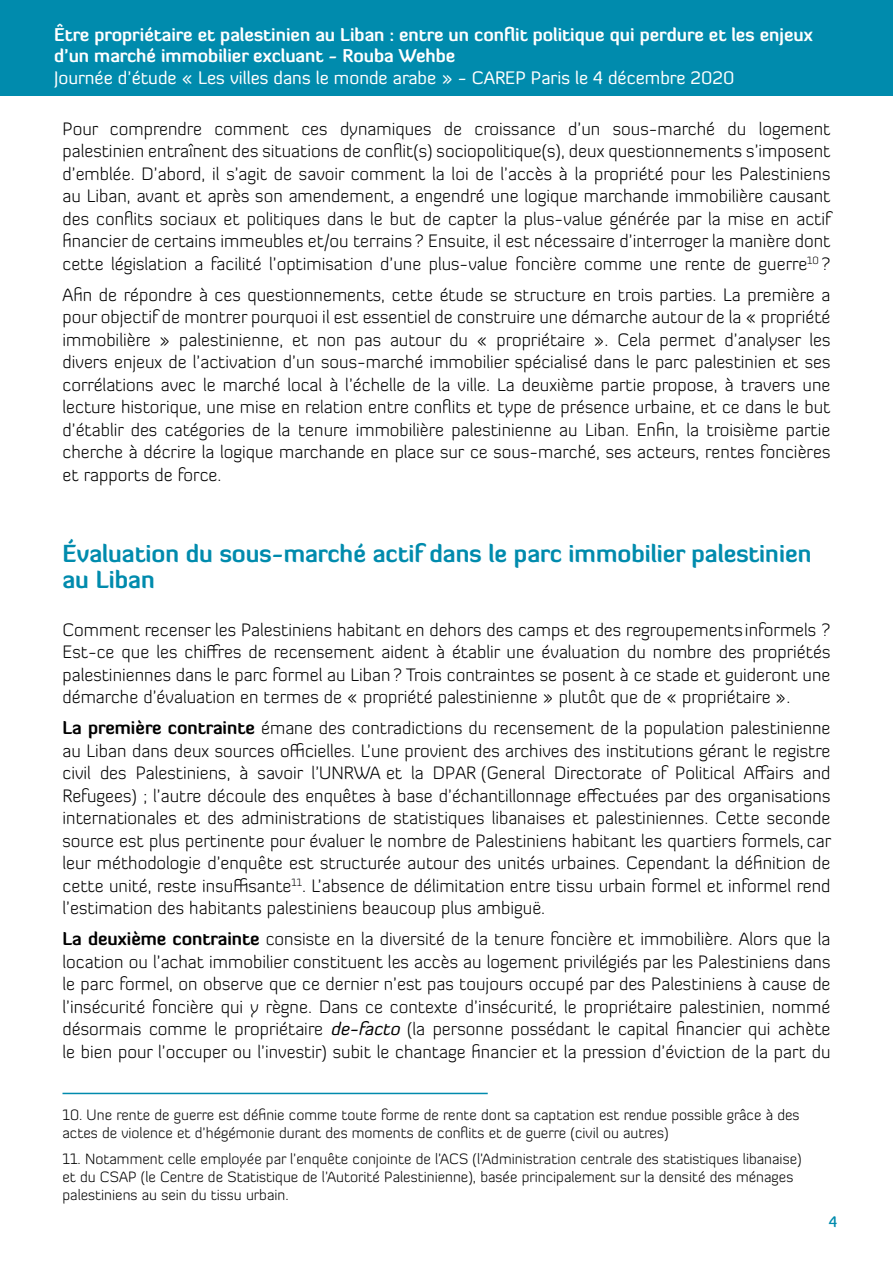
<style>
.page{position:relative;width:893px;height:1263px;background:#fff}
.page>*{position:absolute;margin:0;border:0;box-sizing:border-box;transform-origin:0 0}
.t1{font:700 24px/26px "Diavlo";color:#008bad}
.t2{font:300 18px/22.5px "Diavlo";color:#000;text-align:justify}
.t3{font:700 18px/21.6px "Diavlo";color:#fff}
.t4{font:18px "Diavlo";color:#fff}
.t5{font:300 15px/18px "Diavlo";color:#000}
.t6{font:500 15px "Diavlo";color:#008bad}
.s1{font-weight:700}
.s2{font-weight:400;font-style:italic}
</style>
<div class="page">
<div style="left:0;top:0;width:893px;height:96px;background:#008bad"></div>
<hr style="left:63px;top:1093px;width:425px;height:1px;background:#008bad">
<p class="t3" style="left:54px;top:23px;width:760px">Être propriétaire et palestinien au Liban : entre un conflit politique qui perdure et les enjeux d’un marché immobilier excluant - Rouba Wehbe</p>
<p class="t4" style="left:54px;top:66px;width:682px">Journée d’étude « Les villes dans le monde arabe » - CAREP Paris le 4 décembre 2020</p>
<p class="t2" style="left:63px;top:117px;width:770px">Pour comprendre comment ces dynamiques de croissance d’un sous-marché du logement palestinien entraînent des situations de conflit(s) sociopolitique(s), deux questionnements s’imposent d’emblée. D’abord, il s’agit de savoir comment la loi de l’accès à la propriété pour les Palestiniens au Liban, avant et après son amendement, a engendré une logique marchande immobilière causant des conflits sociaux et politiques dans le but de capter la plus-value générée par la mise en actif financier de certains immeubles et/ou terrains? Ensuite, il est nécessaire d’interroger la manière dont cette législation a facilité l’optimisation d’une plus-value foncière comme une rente de guerre<sup>10</sup> ?</p>
<p class="t2" style="left:63px;top:283px;width:769px">Afin de répondre à ces questionnements, cette étude se structure en trois parties. La première a pour objectif de montrer pourquoi il est essentiel de construire une démarche autour de la « propriété immobilière » palestinienne, et non pas autour du « propriétaire ». Cela permet d’analyser les divers enjeux de l’activation d’un sous-marché immobilier spécialisé dans le parc palestinien et ses corrélations avec le marché local à l’échelle de la ville. La deuxième partie propose, à travers une lecture historique, une mise en relation entre conflits et type de présence urbaine, et ce dans le but d’établir des catégories de la tenure immobilière palestinienne au Liban. Enfin, la troisième partie cherche à décrire la logique marchande en place sur ce sous-marché, ses acteurs, rentes foncières et rapports de force.</p>
<h1 class="t1" style="left:63px;top:540px;width:750px">Évaluation du sous-marché actif dans le parc immobilier palestinien au Liban</h1>
<p class="t2" style="left:63px;top:618px;width:769px">Comment recenser les Palestiniens habitant en dehors des camps et des regroupements informels ?<br>Est-ce que les chiffres de recensement aident à établir une évaluation du nombre des propriétés palestiniennes dans le parc formel au Liban? Trois contraintes se posent à ce stade et guideront une démarche d’évaluation en termes de « propriété palestinienne » plutôt que de « propriétaire ».</p>
<p class="t2" style="left:63px;top:717px;width:770px"><span class="s1">La première contrainte</span> émane des contradictions du recensement de la population palestinienne au Liban dans deux sources officielles. L’une provient des archives des institutions gérant le registre civil des Palestiniens, à savoir l’UNRWA et la DPAR (General Directorate of Political Affairs and Refugees) ; l’autre découle des enquêtes à base d’échantillonnage effectuées par des organisations internationales et des administrations de statistiques libanaises et palestiniennes. Cette seconde source est plus pertinente pour évaluer le nombre de Palestiniens habitant les quartiers formels, car leur méthodologie d’enquête est structurée autour des unités urbaines. Cependant la définition de cette unité, reste insuffisante<sup>11</sup>. L’absence de délimitation entre tissu urbain formel et informel rend l’estimation des habitants palestiniens beaucoup plus ambiguë.</p>
<p class="t2" style="left:63px;top:928px;width:770px"><span class="s1">La deuxième contrainte</span> consiste en la diversité de la tenure foncière et immobilière. Alors que la location ou l’achat immobilier constituent les accès au logement privilégiés par les Palestiniens dans le parc formel, on observe que ce dernier n’est pas toujours occupé par des Palestiniens à cause de l’insécurité foncière qui y règne. Dans ce contexte d’insécurité, le propriétaire palestinien, nommé désormais comme le propriétaire <span class="s2">de-facto</span> (la personne possédant le capital financier qui achète le bien pour l’occuper ou l’investir) subit le chantage financier et la pression d’éviction de la part du</p>
<p class="t5" style="left:63px;top:1105px;width:738px">10. Une rente de guerre est définie comme toute forme de rente dont sa captation est rendue possible grâce à des actes de violence et d’hégémonie durant des moments de conflits et de guerre (civil ou autres)</p>
<p class="t5" style="left:63px;top:1150px;width:741px">11. Notamment celle employée par l’enquête conjointe de l’ACS (l’Administration centrale des statistiques libanaise) et du CSAP (le Centre de Statistique de l’Autorité Palestinienne), basée principalement sur la densité des ménages palestiniens au sein du tissu urbain.</p>
<p class="t6" style="left:828px;top:1212px;width:11px">4</p>
</div>
